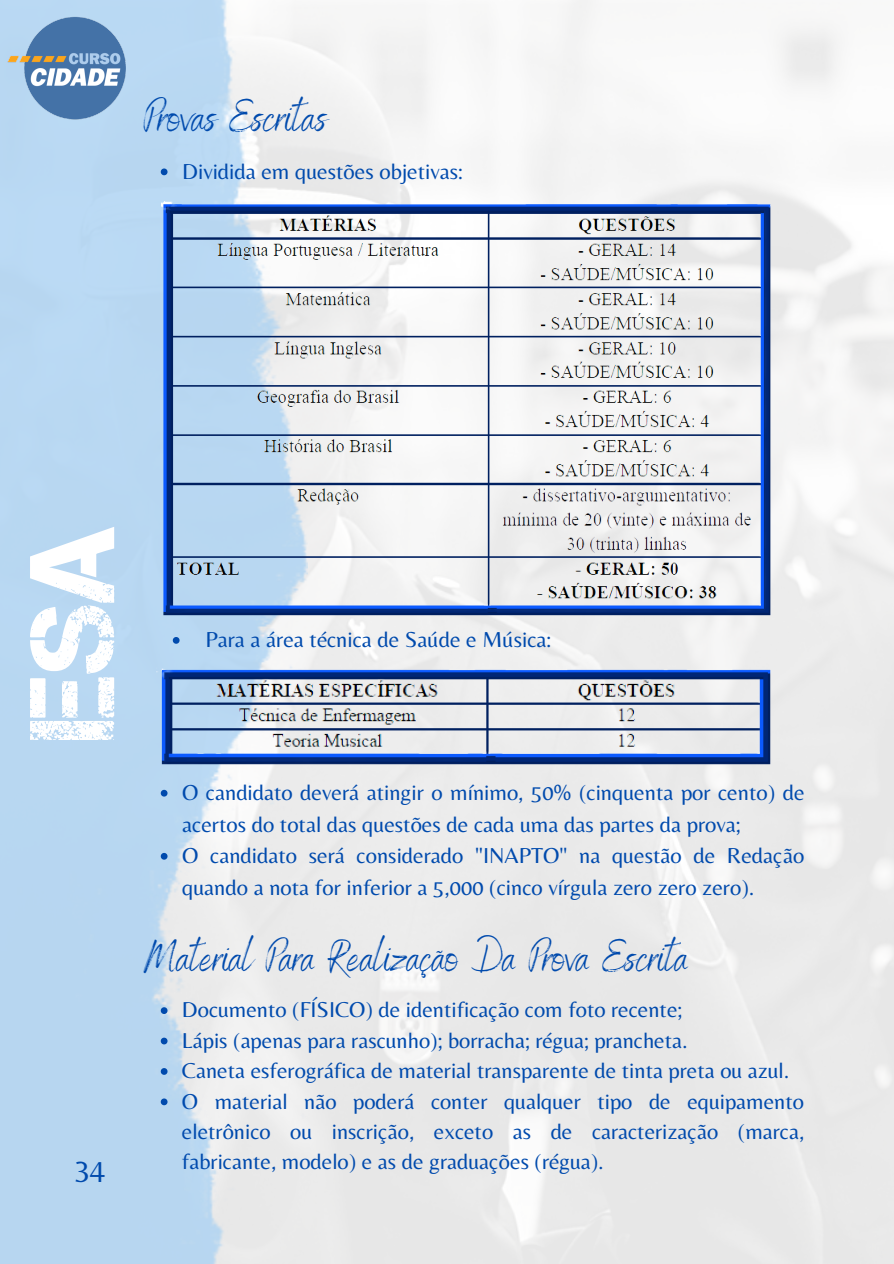
<style>
.page{position:relative;width:894px;height:1264px;background:#fff}
.page>*{position:absolute;margin:0;border:0;box-sizing:border-box;transform-origin:0 0}
.t1{font:120.15px "Captureit";color:#fff}
.t2{font:45px "Benedict";color:#004aad}
.t3{font:44.85px "Benedict";color:#004aad}
.t4{font:30px "Belleza";color:#004aad}
.t5{font:22.5px/31.5px "Belleza";color:#004aad}
.t6{font:22.35px/30.5px "Belleza";color:#004aad}
</style>
<div class="page">
<img style="left:0;top:0;width:307px;height:1263px">
<img style="left:0;top:0;width:140px;height:140px">
<img style="left:156px;top:663px;width:619px;height:106px">
<svg style="left:161px;top:168px;width:6px;height:7px"></svg>
<svg style="left:173px;top:637px;width:6px;height:6px"></svg>
<svg style="left:161px;top:789px;width:6px;height:7px"></svg>
<svg style="left:161px;top:852px;width:6px;height:7px"></svg>
<svg style="left:161px;top:1007px;width:6px;height:7px"></svg>
<svg style="left:161px;top:1037px;width:6px;height:7px"></svg>
<svg style="left:161px;top:1068px;width:6px;height:6px"></svg>
<svg style="left:161px;top:1098px;width:6px;height:7px"></svg>
<img style="left:161px;top:202px;width:610px;height:413px">
<h2 class="t2" style="left:144px;top:88px;width:184px">Provas Escritas</h2>
<p class="t5" style="left:182px;top:155px;width:282px">Dividida em questões objetivas:</p>
<h1 class="t1" style="left:5px;top:740px;width:217px;rotate:-90deg">esa</h1>
<h3 class="t4" style="left:75px;top:1150px;width:32px">34</h3>
<p class="t5" style="left:205px;top:623px;width:347px">Para a área técnica de Saúde e Música:</p>
<p class="t5" style="left:182px;top:776px;width:623px">O candidato deverá atingir o mínimo, 50% (cinquenta por cento) de acertos do total das questões de cada uma das partes da prova;<br>O candidato será considerado "INAPTO" na questão de Redação quando a nota for inferior a 5,000 (cinco vírgula zero zero zero).</p>
<h3 class="t3" style="left:144px;top:928px;width:545px">Material Para Realização Da Prova Escrita</h3>
<p class="t6" style="left:182px;top:994px;width:623px">Documento (FÍSICO) de identificação com foto recente;<br>Lápis (apenas para rascunho); borracha; régua; prancheta.<br>Caneta esferográfica de material transparente de tinta preta ou azul.<br>O material não poderá conter qualquer tipo de equipamento eletrônico ou inscrição, exceto as de caracterização (marca, fabricante, modelo) e as de graduações (régua).</p>
</div>
